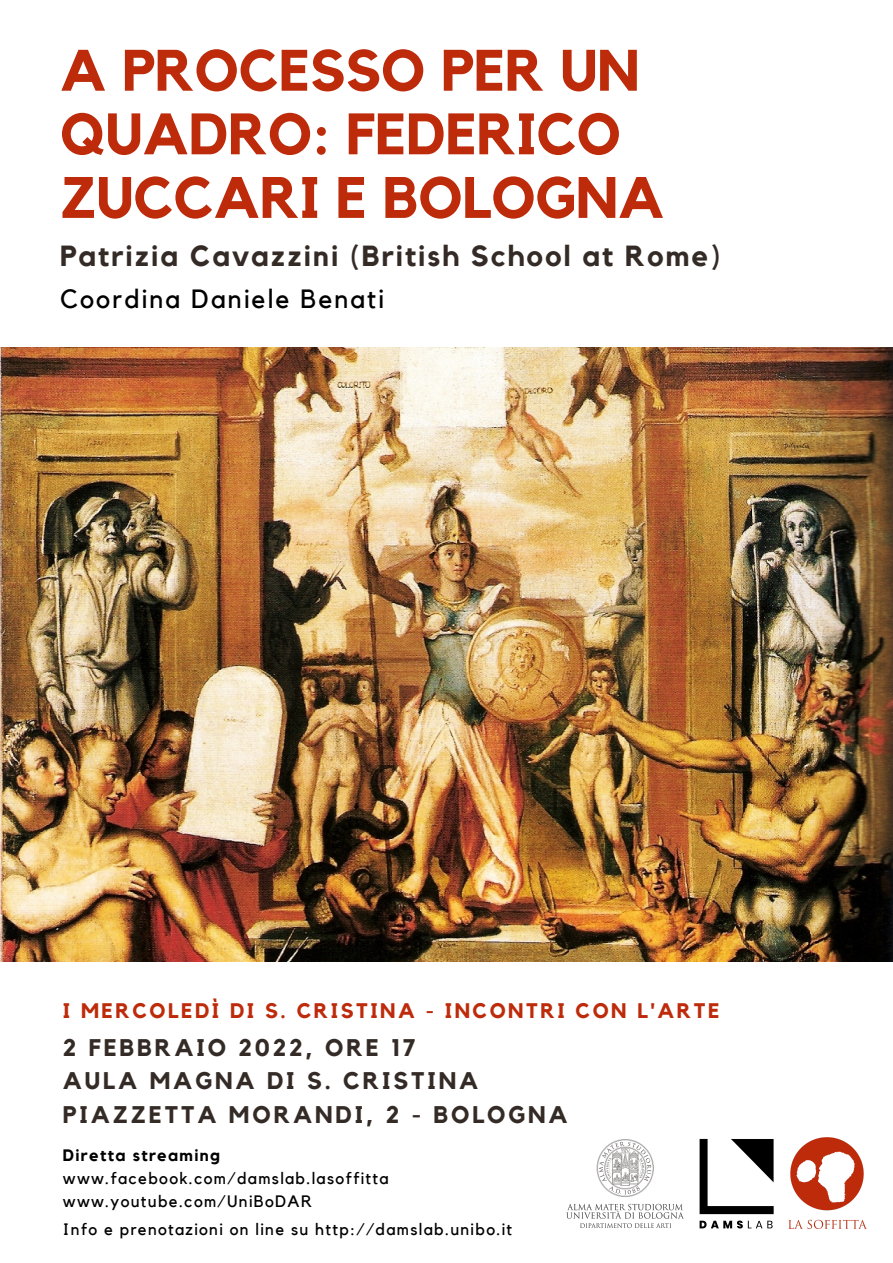
<style>
.page{position:relative;width:893px;height:1263px;background:#fff}
.page>*{position:absolute;margin:0;border:0;box-sizing:border-box;transform-origin:0 0}
.t1{font:700 57.68px/63.6px "Kollektif";color:#bd2b0b}
.t2{font:700 29.03px "Kollektif";letter-spacing:.07em;color:#342b26}
.t3{font:26.33px "Kollektif";letter-spacing:.08em;color:#000}
.t4{font:700 24px "Kollektif";letter-spacing:.12em;color:#342b26}
.t5{font:700 21px "Kollektif";letter-spacing:.12em;color:#bd2b0b}
.t6{font:16.5px "Kollektif";letter-spacing:.08em;color:#000}
.t7{font:700 16.5px "Kollektif";letter-spacing:.08em;color:#000}
</style>
<div class="page">
<img style="left:0;top:348px;width:893px;height:613px">
<img style="left:566px;top:1138px;width:208px;height:91px">
<img style="left:788px;top:1137px;width:79px;height:92px">
<p class="t1" style="left:60px;top:41px;width:606px">A PROCESSO PER UN<br>QUADRO: FEDERICO<br>ZUCCARI E BOLOGNA</p>
<p class="t2" style="left:60px;top:243px;width:661px">Patrizia Cavazzini (British School at Rome)</p>
<p class="t3" style="left:60px;top:287px;width:325px">Coordina Daniele Benati</p>
<p class="t5" style="left:63px;top:1001px;width:658px">I MERCOLEDÌ DI S. CRISTINA - INCONTRI CON L'ARTE</p>
<p class="t4" style="left:63px;top:1036px;width:354px">2 FEBBRAIO 2022, ORE 17</p>
<p class="t4" style="left:63px;top:1070px;width:417px">AULA MAGNA DI S. CRISTINA</p>
<p class="t4" style="left:63px;top:1103px;width:506px">PIAZZETTA MORANDI, 2 - BOLOGNA</p>
<p class="t7" style="left:63px;top:1148px;width:159px">Diretta streaming</p>
<p class="t6" style="left:63px;top:1171px;width:327px">www.facebook.com/damslab.lasoffitta</p>
<p class="t6" style="left:63px;top:1193px;width:250px">www.youtube.com/UniBoDAR</p>
<p class="t6" style="left:63px;top:1221px;width:451px">Info e prenotazioni on line su http://damslab.unibo.it</p>
</div>
